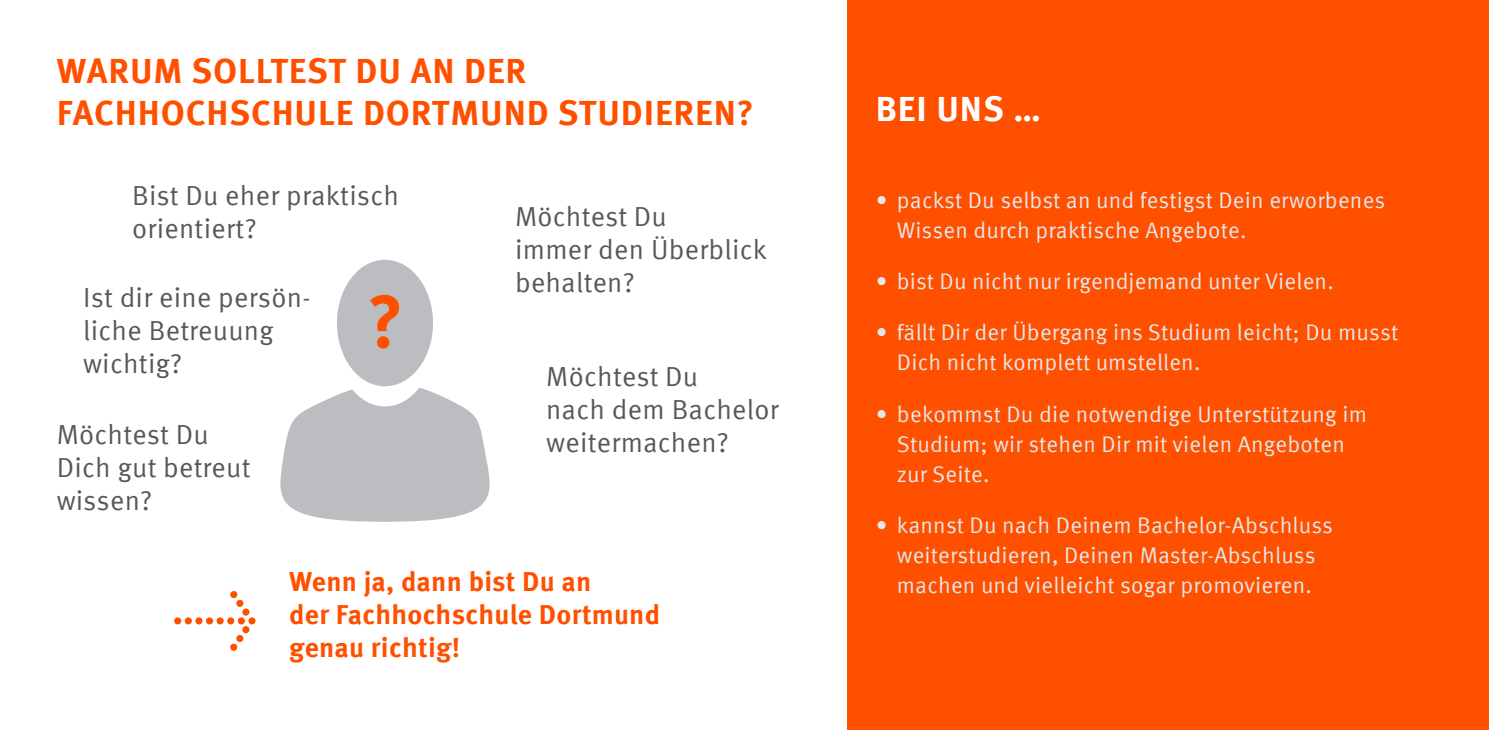
<style>
.page{position:relative;width:1489px;height:730px;background:#fff}
.page>*{position:absolute;margin:0;border:0;box-sizing:border-box;transform-origin:0 0}
.t1{font:700 75px "Meta Offc Pro";color:#ff5000}
.t2{font:700 35px/42px "Meta Offc Pro";letter-spacing:.025em;color:#ff5000}
.t3{font:700 35px "Meta Offc Pro";letter-spacing:.025em;color:#fff}
.t4{font:27.5px/33px "Meta Offc Pro Norm";letter-spacing:.01em;color:#57585a}
.t5{font:700 27.5px "Meta Offc Pro";letter-spacing:.01em;color:#ff5000}
.t6{font:22.5px/30px "Meta Offc Pro Norm";letter-spacing:.01em;color:#e6e7e9}
</style>
<div class="page">
<div style="left:847px;top:0;width:641px;height:730px;background:#ff5000"></div>
<svg style="left:280px;top:387px;width:210px;height:135px"></svg>
<div style="left:337px;top:280px;width:96px;height:126px;background:#fff;border-radius:50%"></div>
<div style="left:337px;top:260px;width:96px;height:126px;background:#bcbdc0;border-radius:50%"></div>
<h2 class="t2" style="left:57px;top:48px;width:698px">WARUM SOLLTEST DU AN DER<br>FACHHOCHSCHULE DORTMUND STUDIEREN?</h2>
<p class="t4" style="left:132px;top:178px;width:268px">Bist Du eher praktisch orientiert?</p>
<p class="t4" style="left:83px;top:279px;width:229px">Ist dir eine persön&shy;liche Betreuung wichtig?</p>
<h1 class="t1" style="left:367px;top:263px;width:38px">?</h1>
<p class="t4" style="left:515px;top:198px;width:253px">Möchtest Du<br>immer den Überblick behalten?</p>
<p class="t4" style="left:546px;top:358px;width:234px">Möchtest Du<br>nach dem Bachelor</p>
<p class="t4" style="left:57px;top:416px;width:153px">Möchtest Du</p>
<p class="t4" style="left:546px;top:424px;width:184px">weitermachen?</p>
<p class="t4" style="left:57px;top:449px;width:195px">Dich gut betreut wissen?</p>
<h2 class="t3" style="left:875px;top:81px;width:167px">BEI UNS …</h2>
<p class="t6" style="left:896px;top:184px;width:490px;text-indent:-21px">• packst Du selbst an und festigst Dein erworbenes<br>Wissen durch praktische Angebote.</p>
<p class="t6" style="left:875px;top:265px;width:459px">• bist Du nicht nur irgendjemand unter Vielen.</p>
<p class="t6" style="left:896px;top:316px;width:503px;text-indent:-21px">• fällt Dir der Übergang ins Studium leicht; Du musst<br>Dich nicht komplett umstellen.</p>
<p class="t6" style="left:896px;top:397px;width:471px;text-indent:-21px">• bekommst Du die notwendige Unterstützung im<br>Studium; wir stehen Dir mit vielen Angeboten zur Seite.</p>
<p class="t6" style="left:875px;top:509px;width:459px;text-align:center">• kannst Du nach Deinem Bachelor-Abschluss weiterstudieren, Deinen Master-Abschluss</p>
<p class="t5" style="left:289px;top:560px;width:304px">Wenn ja, dann bist Du an</p>
<p class="t6" style="left:896px;top:569px;width:416px">machen und vielleicht sogar promovieren.</p>
<p class="t5" style="left:289px;top:593px;width:372px">der Fachhochschule Dortmund</p>
<p class="t5" style="left:172px;top:626px;width:289px"><sup>→</sup> genau richtig!</p>
</div>
